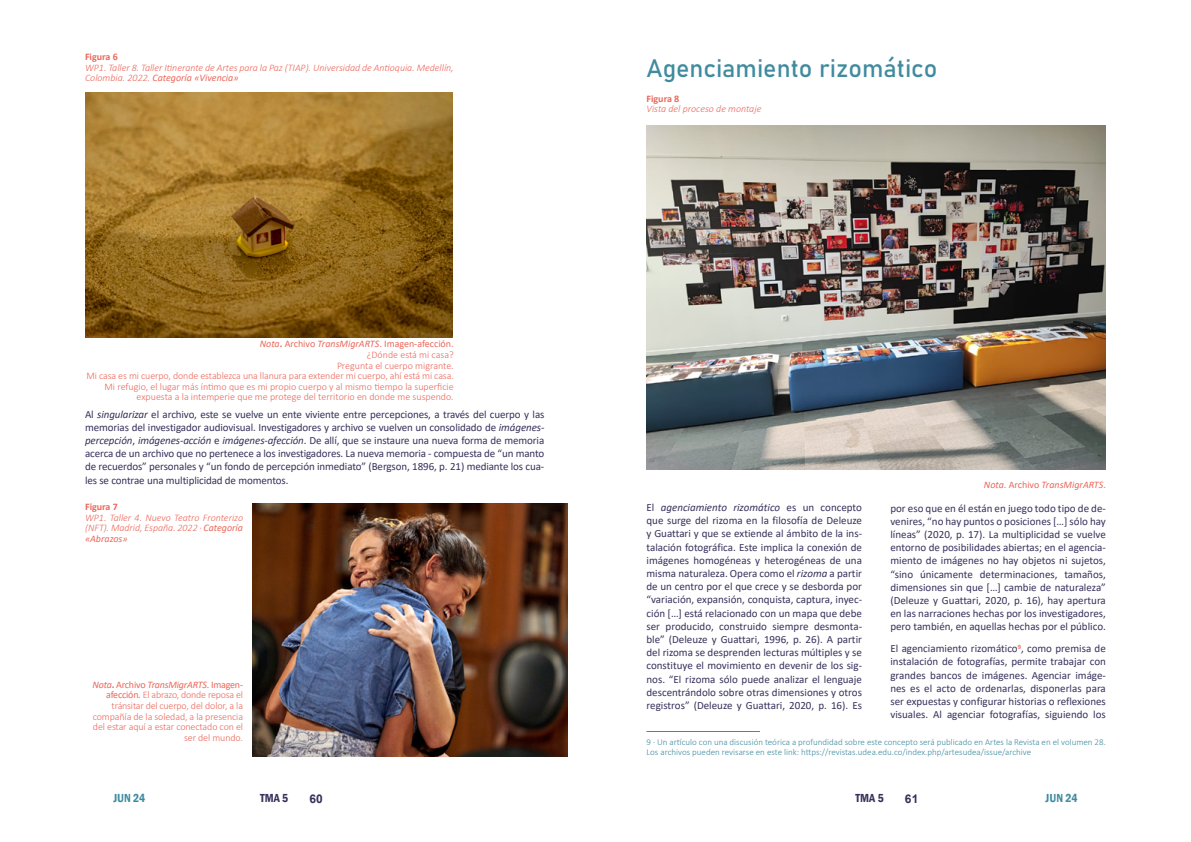
<style>
.page{position:relative;width:1191px;height:842px;background:#fff}
.page>*{position:absolute;margin:0;border:0;box-sizing:border-box;transform-origin:0 0}
.t1{font:25px "Bahnschrift";color:#408ba0}
.t2{font:600 condensed 12px "Franklin Gothic";color:#408ba0}
.t3{font:600 condensed 12px "Franklin Gothic";color:#37315b}
.t4{font:700 12px "Arial";color:#37315b}
.t5{font:11px/13.2px "Calibri";color:#37315b;text-align:justify}
.t6{font:300 10px/10.6px "Calibri";letter-spacing:-.01em;color:#eb675a;text-align:right}
.t7{font:italic 300 10px/10.6px "Calibri";color:#eb675a;text-align:justify}
.t8{font:italic 10px "Calibri";color:#eb675a}
.t9{font:700 10px "Calibri";color:#eb675a}
.t10{font:300 9px/10.6px "Calibri";color:#408ba0}
.s1{font-weight:400}
.s2{font-weight:400;font-style:italic}
.s3{font-weight:700}
.s4{font-style:italic}
.s5{font-style:normal}
</style>
<div class="page">
<img style="left:85px;top:92px;width:367px;height:245px">
<img style="left:252px;top:503px;width:315px;height:254px">
<img style="left:646px;top:125px;width:460px;height:345px">
<hr style="left:646px;top:731px;width:114px;height:1px;background:#408ba0">
<p class="t9" style="left:85px;top:50px;width:34px">Figura 6</p>
<p class="t7" style="left:85px;top:62px;width:370px">WP1. Taller 8. Taller Itinerante de Artes para la Paz (TIAP). Universidad de Antioquia. Medellín,<br>Colombia. 2022. <span class="s1">Categoría «Vivencia»</span></p>
<p class="t6" style="left:86px;top:339px;width:369px"><span class="s2">Nota</span><span class="s3">.</span> <span class="s1">Archivo</span> <span class="s2">TransMigrARTS</span><span class="s1">. Imagen-afección.<br></span>¿Dónde está mi casa?<br>Pregunta el cuerpo migrante.<br>Mi casa es mi cuerpo, donde establezca una llanura para extender mi cuerpo, ahí está mi casa.<br>Mi refugio, el lugar más íntimo que es mi propio cuerpo y al mismo tiempo la superficie expuesta a la intemperie que me protege del territorio en donde me suspendo.</p>
<p class="t5" style="left:85px;top:407px;width:461px">Al <span class="s4">singularizar</span> el archivo, este se vuelve un ente viviente entre percepciones, a través del cuerpo y las memorias del investigador audiovisual. Investigadores y archivo se vuelven un consolidado de <span class="s4">imágenes&shy;percepción</span>, <span class="s4">imágenes-acción</span> e <span class="s4">imágenes-afección</span>. De allí, que se instaure una nueva forma de memoria acerca de un archivo que no pertenece a los investigadores. La nueva memoria - compuesta de “un manto de recuerdos” personales y “un fondo de percepción inmediato” (Bergson, 1896, p. 21) mediante los cua&shy;les se contrae una multiplicidad de momentos.</p>
<p class="t9" style="left:85px;top:500px;width:34px">Figura 7</p>
<p class="t7" style="left:85px;top:512px;width:159px">WP1. Taller 4. Nuevo Teatro Fronterizo (NFT). Madrid, España. 2022 · <span class="s1">Categoría «Abrazos»</span></p>
<p class="t6" style="left:92px;top:679px;width:152px"><span class="s2">Nota</span><span class="s3">.</span> <span class="s1">Archivo</span> <span class="s2">TransMigrARTS</span><span class="s1">. Imagen&shy;afección</span><span class="s2">.</span> El abrazo, donde reposa el tránsitar del cuerpo, del dolor, a la compañía de la soledad, a la presencia del estar aquí a estar conectado con el ser del mundo.</p>
<h1 class="t1" style="left:646px;top:49px;width:292px">Agenciamiento rizomático</h1>
<p class="t9" style="left:646px;top:91px;width:34px">Figura 8</p>
<p class="t7" style="left:646px;top:103px;width:116px">Vista del proceso de montaje</p>
<p class="t8" style="left:984px;top:478px;width:123px">Nota<span class="s5">. Archivo</span> TransMigrARTS<span class="s5">.</span></p>
<p class="t5" style="left:646px;top:500px;width:217px">El <span class="s4">agenciamiento rizomático</span> es un concepto que surge del rizoma en la filosofía de Deleuze y Guattari y que se extiende al ámbito de la ins&shy;talación fotográfica. Este implica la conexión de imágenes homogéneas y heterogéneas de una misma naturaleza. Opera como el <span class="s4">rizoma</span> a partir de un centro por el que crece y se desborda por “variación, expansión, conquista, captura, inyec&shy;ción […] está relacionado con un mapa que debe ser producido, construido siempre desmonta&shy;ble” (Deleuze y Guattari, 1996, p. 26). A partir del rizoma se desprenden lecturas múltiples y se constituye el movimiento en devenir de los sig&shy;nos. “El rizoma sólo puede analizar el lenguaje descentrándolo sobre otras dimensiones y otros registros” (Deleuze y Guattari, 2020, p. 16). Es</p>
<p class="t5" style="left:890px;top:501px;width:217px">por eso que en él están en juego todo tipo de de&shy;venires, “no hay puntos o posiciones […] sólo hay líneas” (2020, p. 17). La multiplicidad se vuelve entorno de posibilidades abiertas; en el agencia&shy;miento de imágenes no hay objetos ni sujetos, “sino únicamente determinaciones, tamaños, dimensiones sin que […] cambie de naturaleza” (Deleuze y Guattari, 2020, p. 16), hay apertura en las narraciones hechas por los investigadores, pero también, en aquellas hechas por el público.</p>
<p class="t5" style="left:890px;top:642px;width:217px">El agenciamiento rizomático<sup>9</sup>, como premisa de instalación de fotografías, permite trabajar con grandes bancos de imágenes. Agenciar imáge&shy;nes es el acto de ordenarlas, disponerlas para ser expuestas y configurar historias o reflexiones visuales. Al agenciar fotografías, siguiendo los</p>
<p class="t10" style="left:646px;top:736px;width:461px">9 · Un artículo con una discusión teórica a profundidad sobre este concepto será publicado en Artes la Revista en el volumen 28.<br>Los archivos pueden revisarse en este link: https://revistas.udea.edu.co/index.php/artesudea/issue/archive</p>
<p class="t2" style="left:113px;top:790px;width:33px">JUN 24</p>
<p class="t3" style="left:260px;top:790px;width:30px">TMA 5</p>
<p class="t4" style="left:309px;top:790px;width:15px">60</p>
<p class="t3" style="left:855px;top:790px;width:30px">TMA 5</p>
<p class="t4" style="left:905px;top:790px;width:15px">61</p>
<p class="t2" style="left:1045px;top:790px;width:33px">JUN 24</p>
</div>
